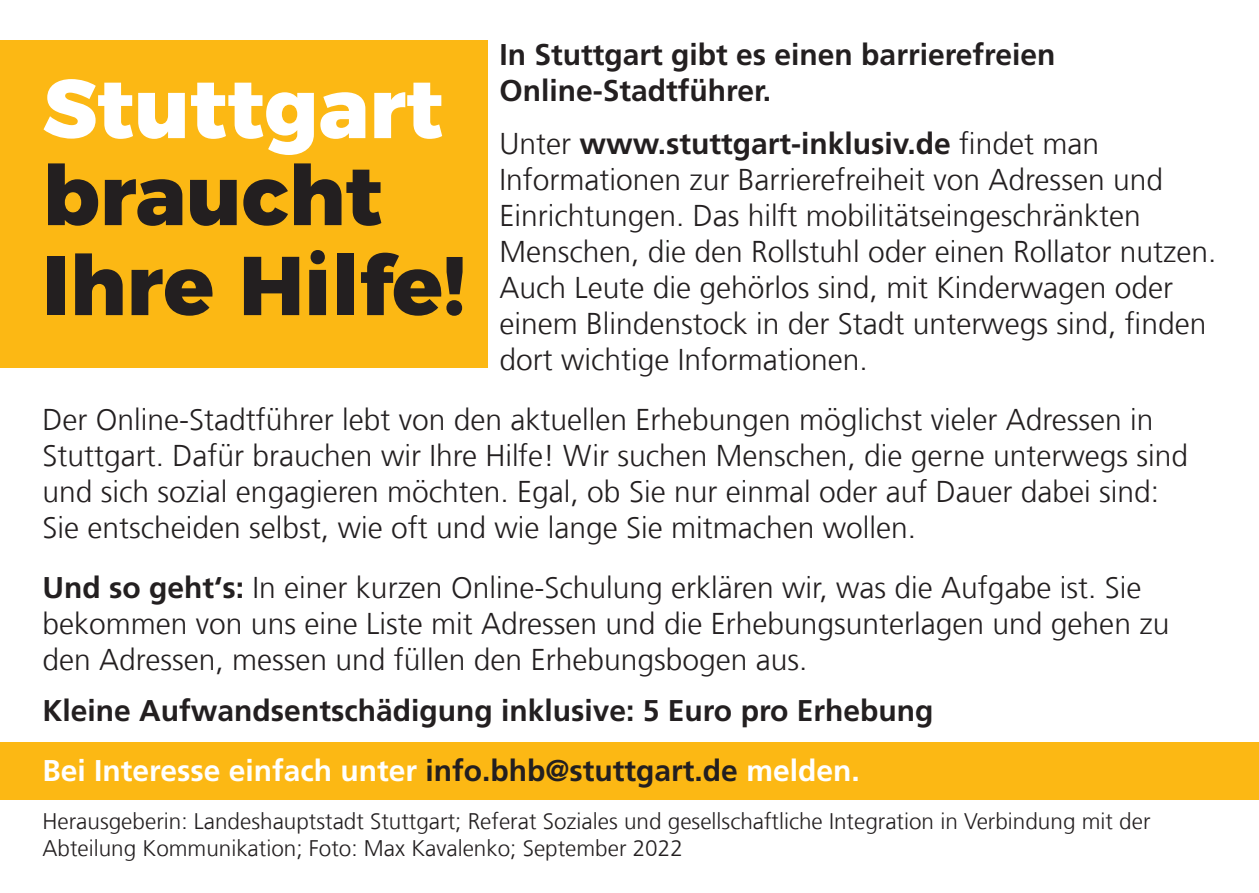
<style>
.page{position:relative;width:1259px;height:893px;background:#fff}
.page>*{position:absolute;margin:0;border:0;box-sizing:border-box;transform-origin:0 0}
.t1{font:800 83.1px/90px "Montserrat";color:#231f20}
.t2{font:800 83.1px "Montserrat";color:#fff}
.t3{font:300 30px/36px "Frutiger LT Com";color:#231f20}
.t4{font:700 30px/36px "Frutiger LT Com";color:#231f20}
.t5{font:300 22.5px/27px "Frutiger LT Com";color:#231f20}
.s1{font-weight:700}
.s2{color:#fff}
</style>
<div class="page">
<div style="left:0;top:40px;width:487px;height:328px;background:#fcb814"></div>
<div style="left:0;top:742px;width:1259px;height:57px;background:#fcb814"></div>
<p class="t4" style="left:499px;top:37px;width:557px">In Stuttgart gibt es einen barrierefreien<br>Online-Stadtführer.</p>
<p class="t3" style="left:499px;top:126px;width:718px">Unter <span class="s1">www.stuttgart-inklusiv.de</span> findet man Informationen zur Barrierefreiheit von Adressen und Einrichtungen. Das hilft mobilitätseingeschränkten Menschen, die den Rollstuhl oder einen Rollator nutzen.<br>Auch Leute die gehörlos sind, mit Kinderwagen oder einem Blindenstock in der Stadt unterwegs sind, finden dort wichtige Informationen.</p>
<p class="t3" style="left:43px;top:402px;width:1147px">Der Online-Stadtführer lebt von den aktuellen Erhebungen möglichst vieler Adressen in Stuttgart. Dafür brauchen wir Ihre Hilfe! Wir suchen Menschen, die gerne unterwegs sind und sich sozial engagieren möchten. Egal, ob Sie nur einmal oder auf Dauer dabei sind:<br>Sie entscheiden selbst, wie oft und wie lange Sie mitmachen wollen.</p>
<p class="t3" style="left:43px;top:570px;width:1128px"><span class="s1">Und so geht‘s:</span> In einer kurzen Online-Schulung erklären wir, was die Aufgabe ist. Sie bekommen von uns eine Liste mit Adressen und die Erhebungsunterlagen und gehen zu den Adressen, messen und füllen den Erhebungsbogen aus.</p>
<p class="t4" style="left:43px;top:681px;width:892px;line-height:60px">Kleine Aufwandsentschädigung inklusive: 5 Euro pro Erhebung<br><span class="s2">Bei Interesse einfach unter</span> info.bhb@stuttgart.de <span class="s2">melden.</span></p>
<h1 class="t2" style="left:43px;top:40px;width:402px">Stuttgart</h1>
<h1 class="t1" style="left:43px;top:144px;width:425px">braucht<br>Ihre Hilfe!</h1>
<p class="t5" style="left:43px;top:808px;width:1109px">Herausgeberin: Landeshauptstadt Stuttgart; Referat Soziales und gesellschaftliche Integration in Verbindung mit der<br>Abteilung Kommunikation; Foto: Max Kavalenko; September 2022</p>
</div>
